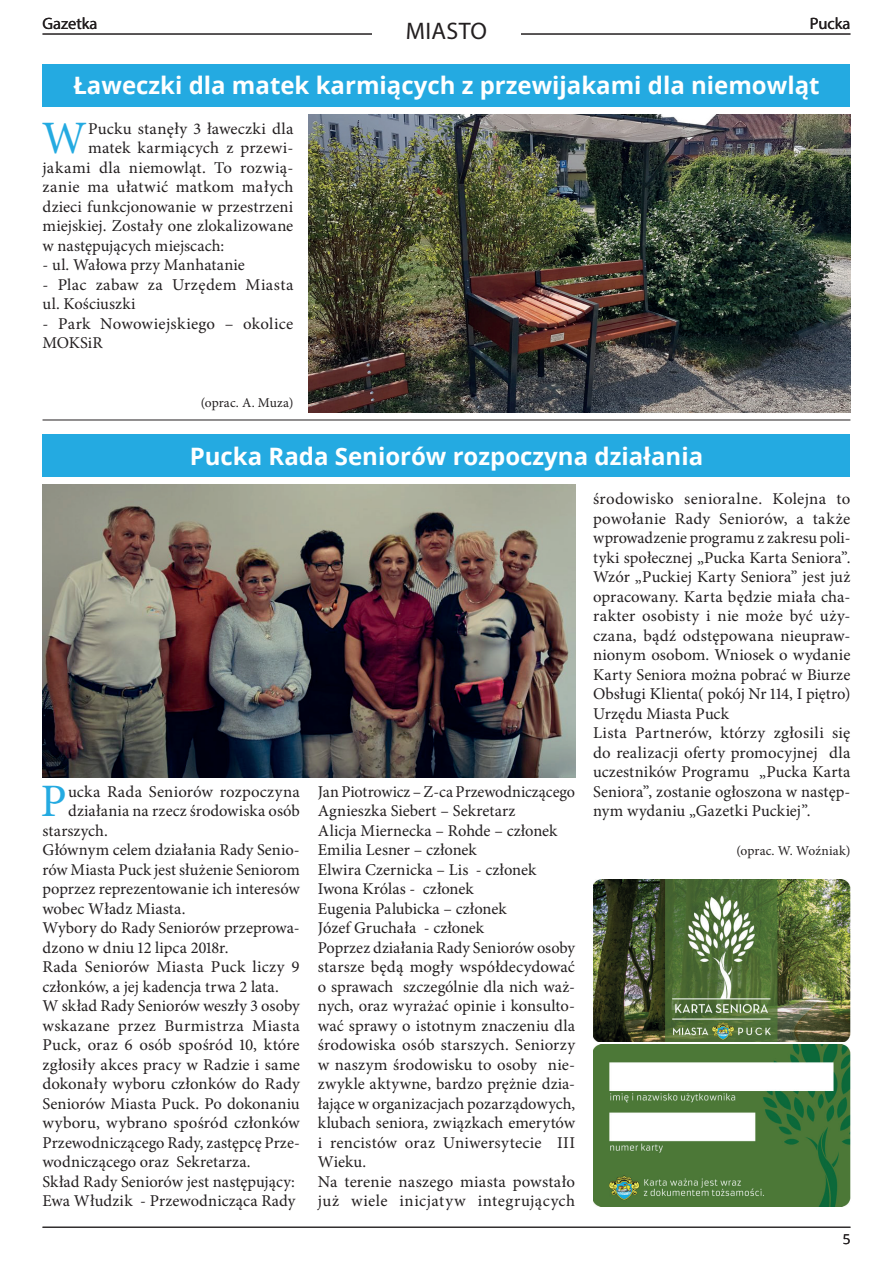
<style>
.page{position:relative;width:893px;height:1263px;background:#fff}
.page>*{position:absolute;margin:0;border:0;box-sizing:border-box;transform-origin:0 0}
.t1{font:46.5px "Minion Pro";color:#24aae1}
.t2{font:700 24px "Open Sans";color:#fff}
.t3{font:24px "Myriad Pro";letter-spacing:.01em;color:#231f20}
.t4{font:16.5px/19.5px "Minion Pro";letter-spacing:.005em;color:#231f20}
.t5{font:16.5px "Minion Pro";letter-spacing:.025em;color:#231f20}
.t6{font:16.5px "Myriad Pro";color:#231f20}
.t7{font:13.5px "Minion Pro";letter-spacing:.01em;color:#231f20}
.t8{font:13.5px "Open Sans";color:#231f20}
</style>
<div class="page">
<hr style="left:43px;top:420px;width:807px;height:1px;background:#231f20">
<img style="left:43px;top:485px;width:532px;height:292px">
<div style="left:43px;top:64px;width:807px;height:42px;background:#24aae1"></div>
<div style="left:43px;top:434px;width:807px;height:43px;background:#24aae1"></div>
<img style="left:593px;top:880px;width:257px;height:162px">
<img style="left:593px;top:1044px;width:257px;height:162px">
<img style="left:309px;top:114px;width:541px;height:298px">
<hr style="left:43px;top:34px;width:807px;height:1px;background:#231f20">
<hr style="left:43px;top:1227px;width:807px;height:1px;background:#231f20">
<div style="left:372px;top:21px;width:149px;height:22px;background:#fff"></div>
<p class="t6" style="left:43px;top:14px;width:57px">Gazetka</p>
<p class="t6" style="left:810px;top:14px;width:42px">Pucka</p>
<h2 class="t3" style="left:406px;top:16px;width:83px">MIASTO</h2>
<h2 class="t3" style="left:376px;top:16px;width:142px">WYDARZENIA</h2>
<h2 class="t2" style="left:73px;top:69px;width:748px">Ławeczki dla matek karmiących z przewijakami dla niemowląt</h2>
<h1 class="t1" style="left:42px;top:107px;width:47px">W</h1>
<p class="t4" style="left:88px;top:119px;width:207px">Pucku stanęły 3 ławeczki dla</p>
<p class="t4" style="left:88px;top:138px;width:207px">matek karmiących z przewi-</p>
<p class="t4" style="left:43px;top:158px;width:252px">jakami dla niemowląt. To rozwią-</p>
<p class="t4" style="left:43px;top:177px;width:252px">zanie ma ułatwić matkom małych</p>
<p class="t4" style="left:43px;top:197px;width:252px">dzieci funkcjonowanie w przestrzeni</p>
<p class="t4" style="left:43px;top:216px;width:252px">miejskiej. Zostały one zlokalizowane</p>
<p class="t4" style="left:43px;top:236px;width:183px">w następujących miejscach:</p>
<p class="t4" style="left:43px;top:255px;width:204px">- ul. Wałowa przy Manhatanie</p>
<p class="t4" style="left:43px;top:275px;width:252px">- Plac zabaw za Urzędem Miasta ul. Kościuszki</p>
<p class="t4" style="left:43px;top:314px;width:252px">- Park Nowowiejskiego – okolice<br>MOKSiR</p>
<p class="t7" style="left:201px;top:393px;width:94px">(oprac. A. Muza)</p>
<h2 class="t2" style="left:190px;top:439px;width:515px">Pucka Rada Seniorów rozpoczyna działania</h2>
<h1 class="t1" style="left:41px;top:770px;width:28px">P</h1>
<p class="t4" style="left:68px;top:782px;width:233px">ucka Rada Seniorów rozpoczyna</p>
<p class="t4" style="left:68px;top:801px;width:233px">działania na rzecz środowiska osób</p>
<p class="t4" style="left:43px;top:821px;width:67px">starszych.</p>
<p class="t4" style="left:43px;top:840px;width:259px">Głównym celem działania Rady Senio-</p>
<p class="t4" style="left:43px;top:860px;width:259px">rów Miasta Puck jest służenie Seniorom</p>
<p class="t4" style="left:43px;top:879px;width:259px">poprzez reprezentowanie ich interesów</p>
<p class="t4" style="left:43px;top:899px;width:144px">wobec Władz Miasta.</p>
<p class="t4" style="left:43px;top:918px;width:259px">Wybory do Rady Seniorów przeprowa-</p>
<p class="t4" style="left:43px;top:938px;width:187px">dzono w dniu 12 lipca 2018r.</p>
<p class="t4" style="left:43px;top:957px;width:259px">Rada Seniorów Miasta Puck liczy 9</p>
<p class="t4" style="left:43px;top:977px;width:238px">członków, a jej kadencja trwa 2 lata.</p>
<p class="t4" style="left:43px;top:996px;width:259px">W skład Rady Seniorów weszły 3 osoby</p>
<p class="t5" style="left:43px;top:1014px;width:259px">wskazane przez Burmistrza Miasta</p>
<p class="t4" style="left:43px;top:1035px;width:259px">Puck, oraz 6 osób spośród 10, które</p>
<p class="t4" style="left:43px;top:1055px;width:259px">zgłosiły akces pracy w Radzie i same</p>
<p class="t4" style="left:43px;top:1074px;width:259px">dokonały wyboru członków do Rady</p>
<p class="t4" style="left:43px;top:1094px;width:259px">Seniorów Miasta Puck. Po dokonaniu</p>
<p class="t4" style="left:43px;top:1113px;width:259px">wyboru, wybrano spośród członków</p>
<p class="t4" style="left:43px;top:1133px;width:259px">Przewodniczącego Rady, zastępcę Prze-</p>
<p class="t4" style="left:43px;top:1152px;width:210px">wodniczącego oraz Sekretarza.</p>
<p class="t4" style="left:43px;top:1172px;width:254px">Skład Rady Seniorów jest następujący:</p>
<p class="t4" style="left:43px;top:1191px;width:254px">Ewa Włudzik - Przewodnicząca Rady</p>
<p class="t4" style="left:318px;top:782px;width:259px">Jan Piotrowicz – Z-ca Przewodniczącego<br>Agnieszka Siebert – Sekretarz<br>Alicja Miernecka – Rohde – członek<br>Emilia Lesner – członek<br>Elwira Czernicka – Lis - członek<br>Iwona Królas - członek<br>Eugenia Palubicka – członek<br>Józef Gruchała - członek<br>Poprzez działania Rady Seniorów osoby starsze będą mogły współdecydować o sprawach szczególnie dla nich waż&shy;nych, oraz wyrażać opinie i konsulto&shy;wać sprawy o istotnym znaczeniu dla środowiska osób starszych. Seniorzy w naszym środowisku to osoby nie&shy;zwykle aktywne, bardzo prężnie dzia&shy;łające w organizacjach pozarządowych, klubach seniora, związkach emerytów i rencistów oraz Uniwersytecie III<br>Wieku.<br>Na terenie naszego miasta powstało już wiele inicjatyw integrujących</p>
<p class="t4" style="left:593px;top:489px;width:259px">środowisko senioralne. Kolejna to powołanie Rady Seniorów, a także wprowadzenie programu z zakresu poli&shy;tyki społecznej „Pucka Karta Seniora”.<br>Wzór „Puckiej Karty Seniora” jest już opracowany. Karta będzie miała cha&shy;rakter osobisty i nie może być uży&shy;czana, bądź odstępowana nieupraw&shy;nionym osobom. Wniosek o wydanie Karty Seniora można pobrać w Biurze Obsługi Klienta( pokój Nr 114, I piętro)<br>Urzędu Miasta Puck<br>Lista Partnerów, którzy zgłosili się do realizacji oferty promocyjnej dla uczestników Programu „Pucka Karta Seniora”, zostanie ogłoszona w następ&shy;nym wydaniu „Gazetki Puckiej”.</p>
<p class="t7" style="left:737px;top:842px;width:115px">(oprac. W. Woźniak)</p>
<p class="t8" style="left:843px;top:1229px;width:9px">5</p>
</div>
